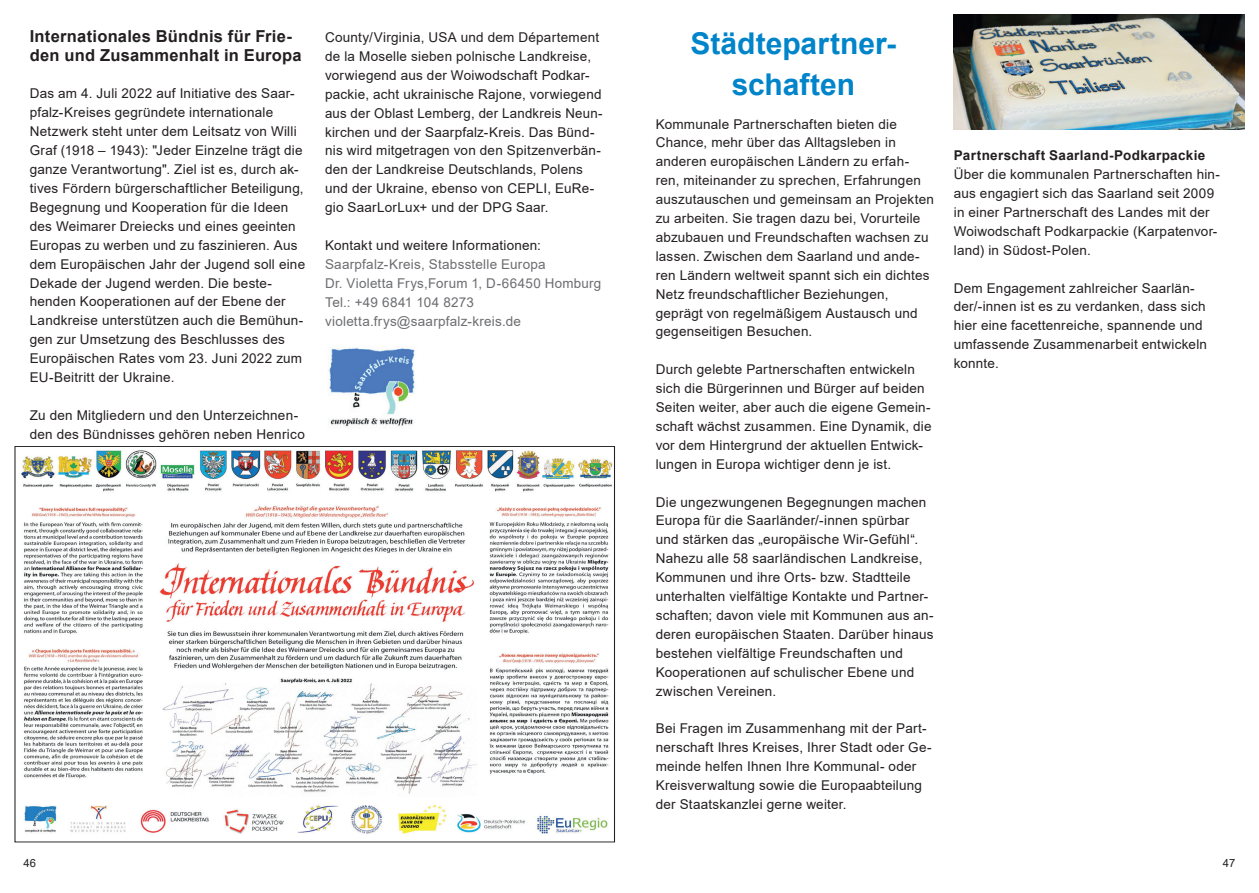
<style>
.page{position:relative;width:1259px;height:893px;background:#fff}
.page>*{position:absolute;margin:0;border:0;box-sizing:border-box;transform-origin:0 0}
.t1{font:700 30px/40.5px "Arial";color:#0084ca;text-align:center}
.t2{font:700 16.5px/18.9px "Arial";letter-spacing:.015em;color:#231f20}
.t3{font:13.5px/18.9px "Arial";letter-spacing:.015em;color:#231f20}
.t4{font:13.5px/18.9px "Arial";letter-spacing:.02em;color:#6c6d70}
.t5{font:700 13.5px "Arial";letter-spacing:.025em;color:#231f20}
.t6{font:11.25px "Arial";color:#231f20}
</style>
<div class="page">
<img style="left:329px;top:348px;width:86px;height:80px">
<img style="left:21px;top:450px;width:591px;height:384px">
<img style="left:954px;top:15px;width:290px;height:114px">
<p class="t2" style="left:30px;top:27px;width:273px">Internationales Bündnis für Frie&shy;den und Zusammenhalt in Europa</p>
<p class="t3" style="left:30px;top:84px;width:277px">Das am 4. Juli 2022 auf Initiative des Saar&shy;pfalz-Kreises gegründete internationale Netzwerk steht unter dem Leitsatz von Willi Graf (1918 – 1943): "Jeder Einzelne trägt die ganze Verantwortung". Ziel ist es, durch ak&shy;tives Fördern bürgerschaftlicher Beteiligung, Begegnung und Kooperation für die Ideen des Weimarer Dreiecks und eines geeinten Europas zu werben und zu faszinieren. Aus dem Europäischen Jahr der Jugend soll eine Dekade der Jugend werden. Die beste&shy;henden Kooperationen auf der Ebene der Landkreise unterstützen auch die Bemühun&shy;gen zur Umsetzung des Beschlusses des Europäischen Rates vom 23. Juni 2022 zum EU-Beitritt der Ukraine.</p>
<p class="t3" style="left:30px;top:406px;width:277px">Zu den Mitgliedern und den Unterzeichnen&shy;den des Bündnisses gehören neben Henrico</p>
<p class="t3" style="left:325px;top:28px;width:279px">County/Virginia, USA und dem Département de la Moselle sieben polnische Landkreise, vorwiegend aus der Woiwodschaft Podkar&shy;packie, acht ukrainische Rajone, vorwiegend aus der Oblast Lemberg, der Landkreis Neun&shy;kirchen und der Saarpfalz-Kreis. Das Bünd&shy;nis wird mitgetragen von den Spitzenverbän&shy;den der Landkreise Deutschlands, Polens und der Ukraine, ebenso von CEPLI, EuRe&shy;gio SaarLorLux+ und der DPG Saar.</p>
<p class="t3" style="left:325px;top:236px;width:217px">Kontakt und weitere Informationen:</p>
<p class="t4" style="left:325px;top:255px;width:278px">Saarpfalz-Kreis, Stabsstelle Europa<br>Dr. Violetta Frys,Forum 1, D-66450 Homburg Tel.: +49 6841 104 8273 violetta.frys@saarpfalz-kreis.de</p>
<h1 class="t1" style="left:690px;top:24px;width:207px">Städtepartner&shy;schaften</h1>
<p class="t3" style="left:656px;top:114px;width:280px">Kommunale Partnerschaften bieten die Chance, mehr über das Alltagsleben in anderen europäischen Ländern zu erfah&shy;ren, miteinander zu sprechen, Erfahrungen auszutauschen und gemeinsam an Projekten zu arbeiten. Sie tragen dazu bei, Vorurteile abzubauen und Freundschaften wachsen zu lassen. Zwischen dem Saarland und ande&shy;ren Ländern weltweit spannt sich ein dichtes Netz freundschaftlicher Beziehungen, geprägt von regelmäßigem Austausch und gegenseitigen Besuchen.</p>
<p class="t3" style="left:656px;top:360px;width:277px">Durch gelebte Partnerschaften entwickeln sich die Bürgerinnen und Bürger auf beiden Seiten weiter, aber auch die eigene Gemein&shy;schaft wächst zusammen. Eine Dynamik, die vor dem Hintergrund der aktuellen Entwick&shy;lungen in Europa wichtiger denn je ist.</p>
<p class="t3" style="left:656px;top:492px;width:279px">Die ungezwungenen Begegnungen machen Europa für die Saarländer/-innen spürbar und stärken das „europäische Wir-Gefühl“.<br>Nahezu alle 58 saarländischen Landkreise, Kommunen und ihre Orts- bzw. Stadtteile unterhalten vielfältige Kontakte und Partner&shy;schaften; davon viele mit Kommunen aus an&shy;deren europäischen Staaten. Darüber hinaus bestehen vielfältige Freundschaften und Kooperationen auf schulischer Ebene und zwischen Vereinen.</p>
<p class="t3" style="left:656px;top:719px;width:277px">Bei Fragen im Zusammenhang mit der Part&shy;nerschaft Ihres Kreises, Ihrer Stadt oder Ge&shy;meinde helfen Ihnen Ihre Kommunal- oder Kreisverwaltung sowie die Europaabteilung der Staatskanzlei gerne weiter.</p>
<p class="t5" style="left:953px;top:146px;width:253px">Partnerschaft Saarland-Podkarpackie</p>
<p class="t3" style="left:953px;top:165px;width:268px">Über die kommunalen Partnerschaften hin&shy;aus engagiert sich das Saarland seit 2009 in einer Partnerschaft des Landes mit der Woiwodschaft Podkarpackie (Karpatenvor&shy;land) in Südost-Polen.</p>
<p class="t3" style="left:953px;top:278px;width:255px">Dem Engagement zahlreicher Saarlän&shy;der/-innen ist es zu verdanken, dass sich hier eine facettenreiche, spannende und umfassende Zusammenarbeit entwickeln konnte.</p>
<p class="t6" style="left:24px;top:856px;width:14px">46</p>
<p class="t6" style="left:1223px;top:856px;width:14px">47</p>
</div>
